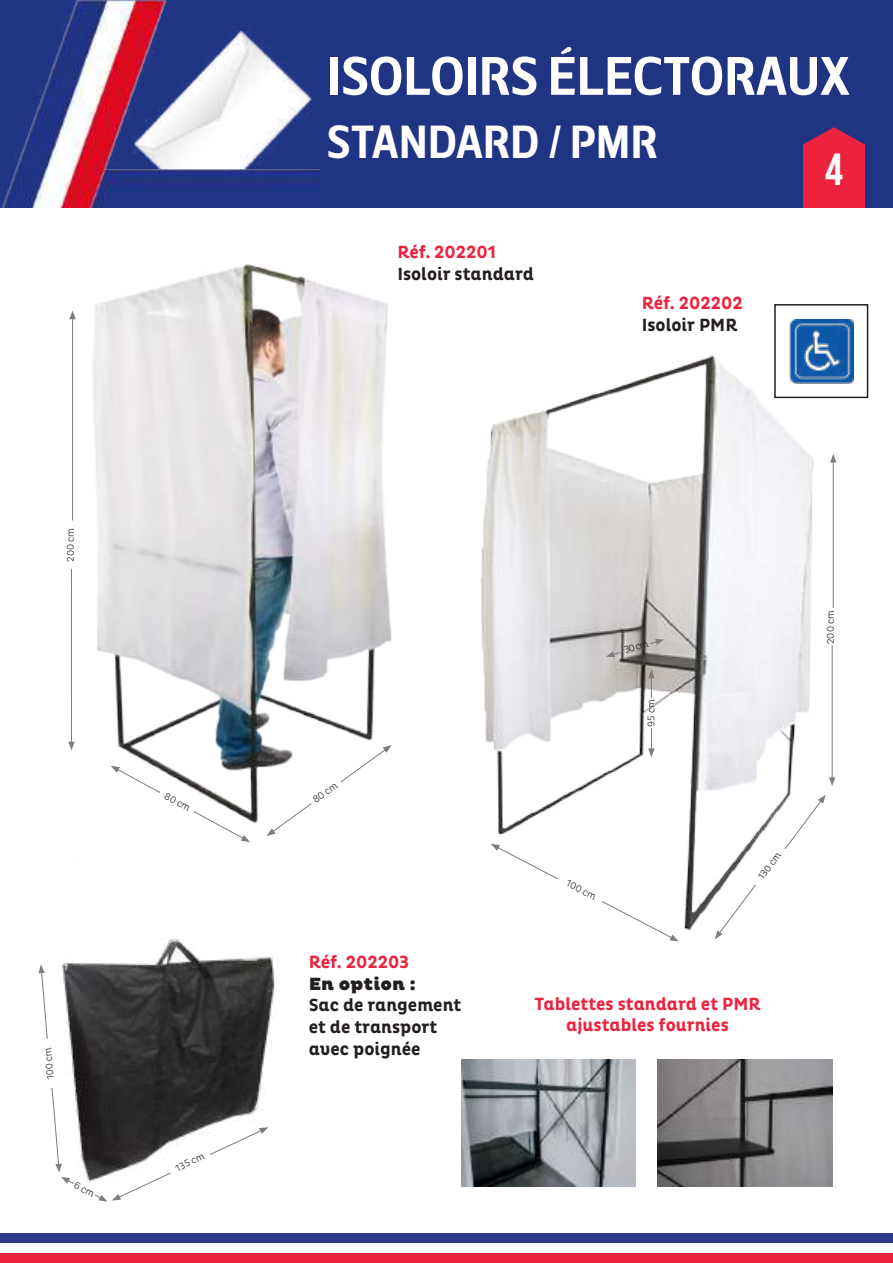
<style>
.page{position:relative;width:893px;height:1263px;background:#fff}
.page>*{position:absolute;margin:0;border:0;box-sizing:border-box;transform-origin:0 0}
.t1{font:600 52.5px "Breve Sans Title";letter-spacing:.01em;color:#fff}
.t2{font:600 45px "Breve Sans Title";letter-spacing:.01em;color:#fff}
.t3{font:700 45px "Bebas Neue";color:#fff}
.t4{font:700 18px/21.6px "Pluto Cond";color:#ed223f;text-align:center}
.t5{font:700 18px/21.6px "Pluto Cond";color:#241f1f}
.t6{font:900 18px "Pluto";color:#241f1f}
.t7{font:300 9.75px "Pluto Cond";color:#241f1f}
</style>
<div class="page">
<div style="left:0;top:0;width:893px;height:208px;background:#203484"></div>
<img style="left:1px;top:0;width:318px;height:208px">
<div style="left:803px;top:145px;width:62px;height:63px;background:#ed223f"></div>
<svg style="left:803px;top:127px;width:62px;height:18px"></svg>
<img style="left:68px;top:264px;width:324px;height:559px">
<img style="left:480px;top:315px;width:389px;height:627px">
<img style="left:789px;top:320px;width:64px;height:64px">
<div style="left:774px;top:304px;width:94px;height:94px;border:2px solid #241f1f"></div>
<div style="left:0;top:1232px;width:893px;height:10px;background:#2d3a8b"></div>
<div style="left:0;top:1243px;width:893px;height:10px;background:#f3fafa"></div>
<div style="left:0;top:1253px;width:893px;height:10px;background:#ed223f"></div>
<img style="left:658px;top:1060px;width:174px;height:126px">
<img style="left:51px;top:939px;width:224px;height:206px">
<svg style="left:785px;top:795px;width:41px;height:54px"></svg>
<svg style="left:111px;top:766px;width:49px;height:27px"></svg>
<svg style="left:194px;top:811px;width:56px;height:31px"></svg>
<hr style="left:71px;top:569px;width:1px;height:175px;background:#7d7c7e">
<svg style="left:68px;top:742px;width:7px;height:8px"></svg>
<hr style="left:72px;top:317px;width:1px;height:203px;background:#7d7c7e">
<svg style="left:69px;top:310px;width:7px;height:9px"></svg>
<svg style="left:491px;top:844px;width:67px;height:35px"></svg>
<svg style="left:602px;top:901px;width:77px;height:40px"></svg>
<hr style="left:832px;top:646px;width:1px;height:134px;background:#7d7c7e">
<svg style="left:829px;top:777px;width:6px;height:9px"></svg>
<hr style="left:833px;top:460px;width:1px;height:147px;background:#7d7c7e">
<svg style="left:830px;top:454px;width:6px;height:9px"></svg>
<svg style="left:210px;top:1127px;width:58px;height:28px"></svg>
<svg style="left:38px;top:964px;width:10px;height:75px"></svg>
<svg style="left:267px;top:803px;width:44px;height:33px"></svg>
<svg style="left:341px;top:745px;width:51px;height:37px"></svg>
<svg style="left:715px;top:885px;width:41px;height:54px"></svg>
<svg style="left:648px;top:728px;width:7px;height:29px"></svg>
<svg style="left:648px;top:669px;width:7px;height:29px"></svg>
<svg style="left:650px;top:639px;width:14px;height:6px"></svg>
<svg style="left:606px;top:651px;width:14px;height:6px"></svg>
<img style="left:462px;top:1060px;width:174px;height:126px">
<svg style="left:52px;top:1088px;width:119px;height:114px"></svg>
<p class="t7" style="left:65px;top:562px;width:35px;rotate:-90deg">200 cm</p>
<p class="t7" style="left:168px;top:790px;width:29px;rotate:28deg">80 cm</p>
<p class="t7" style="left:45px;top:1080px;width:34px;rotate:-95deg">100 cm</p>
<p class="t7" style="left:174px;top:1163px;width:32px;rotate:-25deg">135 cm</p>
<h1 class="t1" style="left:327px;top:45px;width:523px">ISOLOIRS ÉLECTORAUX</h1>
<h2 class="t2" style="left:327px;top:115px;width:332px">STANDARD / PMR</h2>
<h2 class="t3" style="left:825px;top:145px;width:19px">4</h2>
<p class="t4" style="left:397px;top:242px;width:100px">Réf. 202201</p>
<p class="t5" style="left:397px;top:264px;width:138px">Isoloir standard</p>
<p class="t4" style="left:642px;top:293px;width:102px">Réf. 202202</p>
<p class="t5" style="left:642px;top:314px;width:97px">Isoloir PMR</p>
<p class="t7" style="left:311px;top:796px;width:29px;rotate:-36deg">80 cm</p>
<p class="t4" style="left:309px;top:952px;width:102px">Réf. 202203</p>
<p class="t6" style="left:309px;top:973px;width:109px">En option :</p>
<p class="t5" style="left:309px;top:995px;width:154px">Sac de rangement et de transport avec poignée</p>
<p class="t7" style="left:623px;top:645px;width:26px;rotate:-17deg">30 cm</p>
<p class="t7" style="left:645px;top:727px;width:29px;rotate:-90deg">95 cm</p>
<p class="t7" style="left:825px;top:644px;width:35px;rotate:-90deg">200 cm</p>
<p class="t7" style="left:570px;top:877px;width:34px;rotate:28deg">100 cm</p>
<p class="t7" style="left:756px;top:875px;width:33px;rotate:-53deg">130 cm</p>
<p class="t4" style="left:535px;top:993px;width:227px">Tablettes standard et PMR ajustables fournies</p>
</div>
